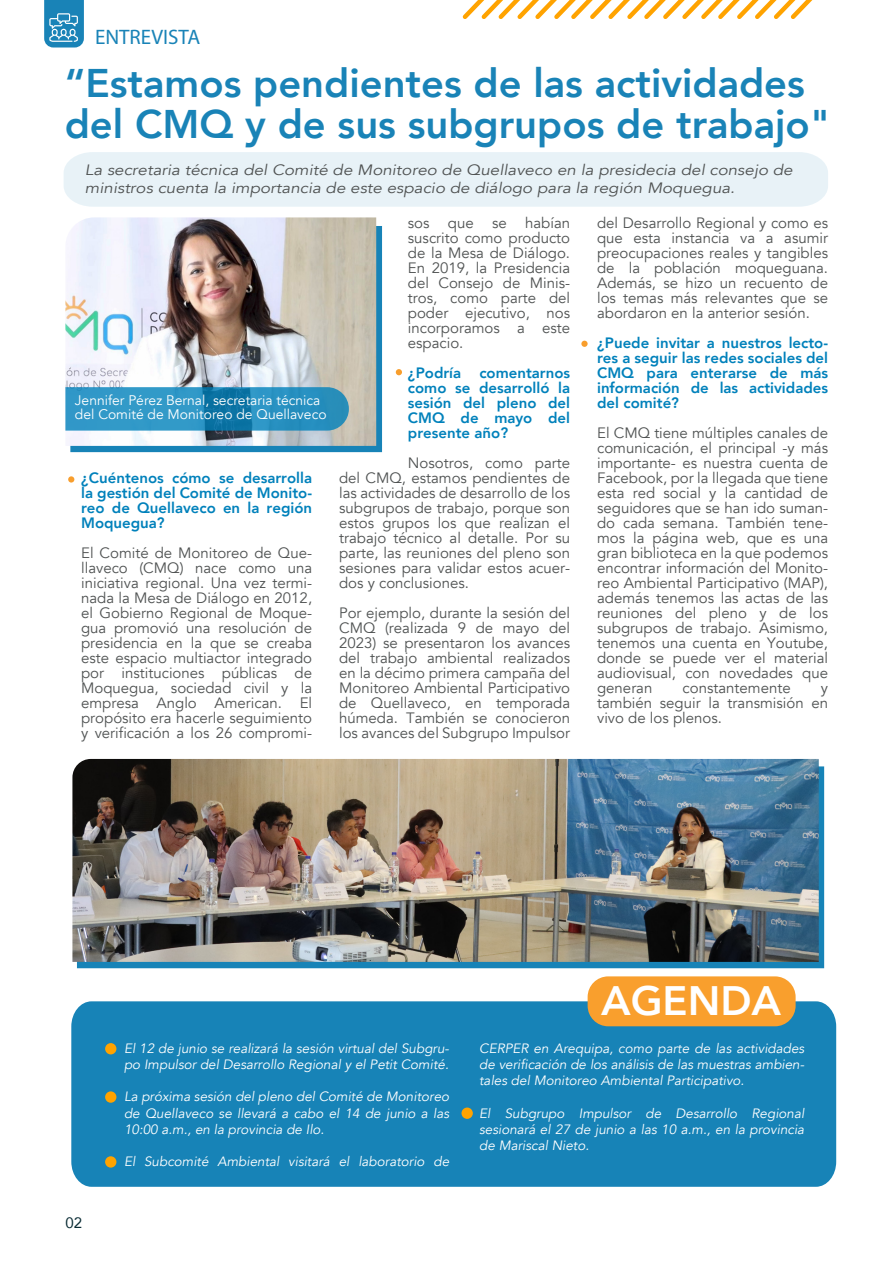
<style>
.page{position:relative;width:893px;height:1263px;background:#fff}
.page>*{position:absolute;margin:0;border:0;box-sizing:border-box;transform-origin:0 0}
.t1{font:800 41.1px "Avenir";color:#fff}
.t2{font:800 39.9px/41px "Avenir";color:#1983b7}
.t3{font:21px "Myriad Pro";color:#1983b7}
.t4{font:15px/15px "Avenir";color:#4f5252;text-align:justify}
.t5{font:800 15px/15px "Avenir";color:#0081bb;text-align:justify}
.t6{font:italic 15px/18px "Avenir";color:#4f5252;scale:1.13 1}
.t7{font:15px "Avenir";color:#092b33}
.t8{font:13.8px/13.8px "Avenir";color:#fff}
.t9{font:italic 13.5px/16.2px "Avenir";color:#fff;text-align:justify}
</style>
<div class="page">
<svg style="left:462px;top:0;width:351px;height:19px"></svg>
<svg style="left:70px;top:226px;width:312px;height:226px;background:#1983b6"></svg>
<img style="left:65px;top:217px;width:311px;height:229px">
<svg style="left:65px;top:387px;width:284px;height:44px;background:#2c91bf"></svg>
<div style="left:71px;top:1001px;width:765px;height:186px;background:#1783b7"></div>
<div style="left:105px;top:1043px;width:11px;height:11px;background:#ffa300;border-radius:50%"></div>
<div style="left:105px;top:1091px;width:11px;height:12px;background:#ffa300;border-radius:50%"></div>
<div style="left:105px;top:1156px;width:11px;height:11px;background:#ffa300;border-radius:50%"></div>
<div style="left:461px;top:1107px;width:12px;height:12px;background:#ffa300;border-radius:50%"></div>
<div style="left:588px;top:976px;width:208px;height:50px;background:#f99f2d;border-radius:21px"></div>
<svg style="left:396px;top:369px;width:6px;height:6px"></svg>
<div style="left:68px;top:476px;width:6px;height:7px;background:#f89e2d;border-radius:50%"></div>
<div style="left:581px;top:341px;width:7px;height:6px;background:#f89e2d;border-radius:50%"></div>
<svg style="left:44px;top:0;width:40px;height:47px;background:#3c95c1"></svg>
<div style="left:64px;top:152px;width:764px;height:55px;background:#e8f2f7"></div>
<div style="left:77px;top:766px;width:747px;height:202px;background:#1783b7"></div>
<img style="left:72px;top:759px;width:747px;height:203px">
<h3 class="t3" style="left:95px;top:24px;width:107px">ENTREVISTA</h3>
<h2 class="t2" style="left:65px;top:63px;width:767px">“Estamos pendientes de las actividades del CMQ y de sus subgrupos de trabajo"</h2>
<p class="t6" style="left:85px;top:161px;width:628px">La secretaria técnica del Comité de Monitoreo de Quellaveco en la presidecia del consejo de ministros cuenta la importancia de este espacio de diálogo para la región Moquegua.</p>
<p class="t8" style="left:75px;top:394px;width:253px">Jennifer Pérez Bernal, secretaria técnica del Comité de Monitoreo de Quellaveco</p>
<p class="t5" style="left:81px;top:470px;width:232px">¿Cuéntenos cómo se desarrolla la gestión del Comité de Monito&shy;reo de Quellaveco en la región Moquegua?</p>
<p class="t4" style="left:81px;top:546px;width:232px">El Comité de Monitoreo de Que&shy;llaveco (CMQ) nace como una iniciativa regional. Una vez termi&shy;nada la Mesa de Diálogo en 2012, el Gobierno Regional de Moque&shy;gua promovió una resolución de presidencia en la que se creaba este espacio multiactor integrado por instituciones públicas de Moquegua, sociedad civil y la empresa Anglo American. El propósito era hacerle seguimiento y verificación a los 26 compromi-</p>
<p class="t4" style="left:408px;top:216px;width:164px">sos que se habían suscrito como producto de la Mesa de Diálogo.<br>En 2019, la Presidencia del Consejo de Minis&shy;tros, como parte del poder ejecutivo, nos incorporamos a este espacio.</p>
<p class="t5" style="left:408px;top:365px;width:164px">¿Podría comentarnos como se desarrolló la sesión del pleno del CMQ de mayo del presente año?</p>
<p class="t4" style="left:339px;top:456px;width:232px;text-indent:69px">Nosotros, como parte del CMQ, estamos pendientes de las actividades de desarrollo de los subgrupos de trabajo, porque son estos grupos los que realizan el trabajo técnico al detalle. Por su parte, las reuniones del pleno son sesiones para validar estos acuer&shy;dos y conclusiones.</p>
<p class="t4" style="left:339px;top:606px;width:232px">Por ejemplo, durante la sesión del CMQ (realizada 9 de mayo del 2023) se presentaron los avances del trabajo ambiental realizados en la décimo primera campaña del Monitoreo Ambiental Participativo de Quellaveco, en temporada húmeda. También se conocieron los avances del Subgrupo Impulsor</p>
<p class="t4" style="left:597px;top:216px;width:232px">del Desarrollo Regional y como es que esta instancia va a asumir preocupaciones reales y tangibles de la población moqueguana.<br>Además, se hizo un recuento de los temas más relevantes que se abordaron en la anterior sesión.</p>
<p class="t5" style="left:597px;top:335px;width:232px">¿Puede invitar a nuestros lecto&shy;res a seguir las redes sociales del CMQ para enterarse de más información de las actividades del comité?</p>
<p class="t4" style="left:597px;top:426px;width:232px">El CMQ tiene múltiples canales de comunicación, el principal -y más importante- es nuestra cuenta de Facebook, por la llegada que tiene esta red social y la cantidad de seguidores que se han ido suman&shy;do cada semana. También tene&shy;mos la página web, que es una gran biblioteca en la que podemos encontrar información del Monito&shy;reo Ambiental Participativo (MAP), además tenemos las actas de las reuniones del pleno y de los subgrupos de trabajo. Asimismo, tenemos una cuenta en Youtube, donde se puede ver el material audiovisual, con novedades que generan</p>
<p class="t4" style="left:683px;top:681px;width:110px">constantemente</p>
<p class="t4" style="left:597px;top:681px;width:232px;text-indent:224px">y también seguir la transmisión en vivo de los plenos.</p>
<h1 class="t1" style="left:601px;top:969px;width:182px">AGENDA</h1>
<p class="t7" style="left:66px;top:1211px;width:18px">02</p>
<p class="t9" style="left:124px;top:1040px;width:327px">El 12 de junio se realizará la sesión virtual del Subgru&shy;po Impulsor del Desarrollo Regional y el Petit Comité.</p>
<p class="t9" style="left:124px;top:1089px;width:327px">La próxima sesión del pleno del Comité de Monitoreo de Quellaveco se llevará a cabo el 14 de junio a las 10:00 a.m., en la provincia de Ilo.</p>
<p class="t9" style="left:124px;top:1153px;width:327px">El Subcomité Ambiental visitará el laboratorio de</p>
<p class="t9" style="left:479px;top:1040px;width:327px">CERPER en Arequipa, como parte de las actividades de verificación de los análisis de las muestras ambien&shy;tales del Monitoreo Ambiental Participativo.</p>
<p class="t9" style="left:479px;top:1105px;width:327px">El Subgrupo Impulsor de Desarrollo Regional sesionará el 27 de junio a las 10 a.m., en la provincia de Mariscal Nieto.</p>
</div>
